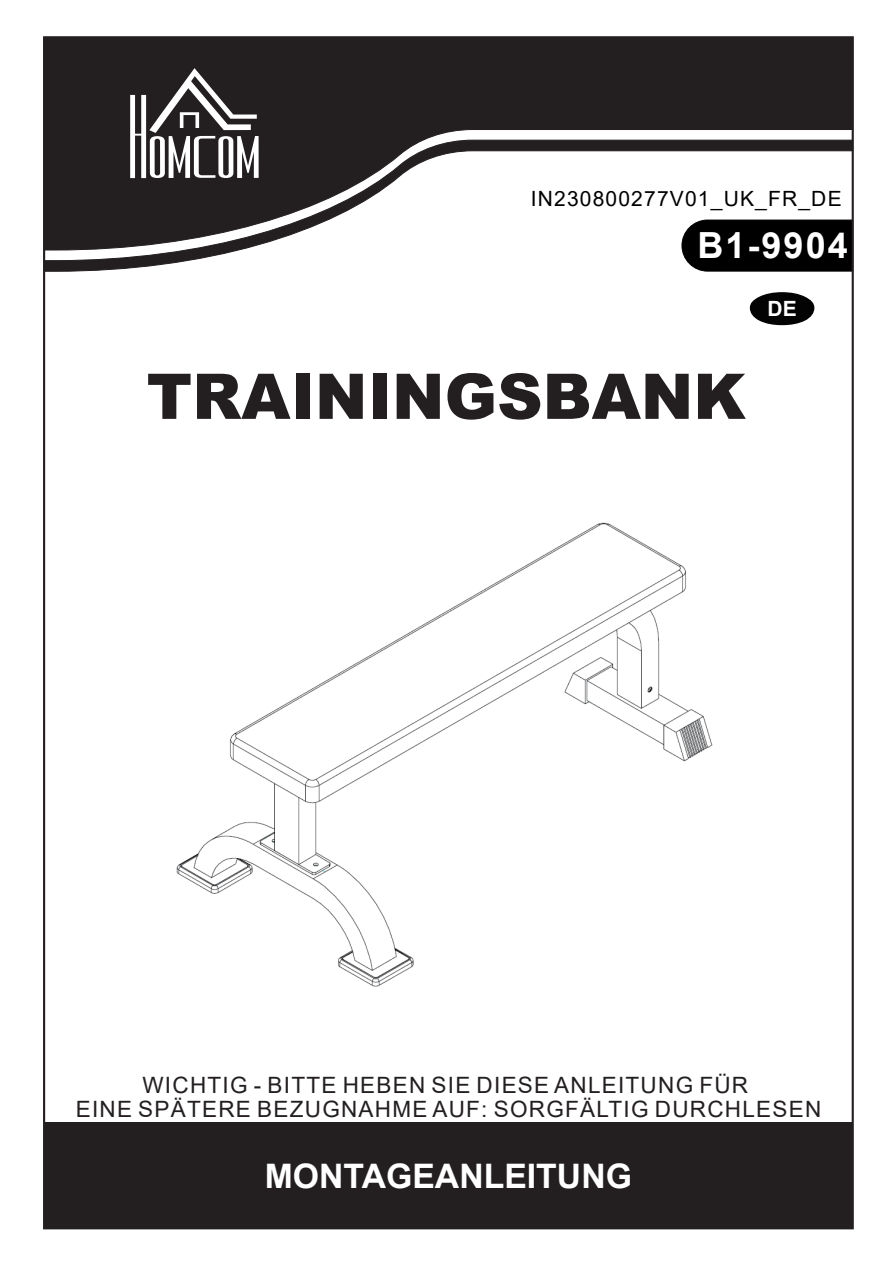
<style>
.page{position:relative;width:894px;height:1263px;background:#fff}
.page>*{position:absolute;margin:0;border:0;box-sizing:border-box;transform-origin:0 0}
.t1{font:900 63px "Arial";color:#231f20}
.t2{font:700 36px "Arial";letter-spacing:.055em;color:#fff}
.t3{font:700 33.75px "Arial";color:#fff}
.t4{font:22.5px/24px "Arial";letter-spacing:.055em;color:#231f20;text-align:center}
.t5{font:21px "Arial";letter-spacing:.055em;color:#000}
.t6{font:700 21px "Arial";color:#fff}
</style>
<div class="page">
<img style="left:176px;top:522px;width:537px;height:465px">
<svg style="left:749px;top:292px;width:65px;height:34px"></svg>
<div style="left:43px;top:36px;width:810px;height:103px;background:#231f20"></div>
<svg style="left:43px;top:139px;width:810px;height:133px"></svg>
<svg style="left:130px;top:68px;width:128px;height:110px"></svg>
<div style="left:44px;top:1122px;width:808px;height:106px;background:#231f20"></div>
<p class="t5" style="left:530px;top:184px;width:312px">IN230800277V01_UK_FR_DE</p>
<h2 class="t2" style="left:697px;top:220px;width:152px">B1-9904</h2>
<h1 class="t1" style="left:147px;top:350px;width:600px">TRAININGSBANK</h1>
<p class="t6" style="left:767px;top:294px;width:31px">DE</p>
<p class="t4" style="left:76px;top:1073px;width:746px">WICHTIG - BITTE HEBEN SIE DIESE ANLEITUNG FÜR<br>EINE SPÄTERE BEZUGNAHME AUF: SORGFÄLTIG DURCHLESEN</p>
<h3 class="t3" style="left:265px;top:1152px;width:368px">MONTAGEANLEITUNG</h3>
</div>
